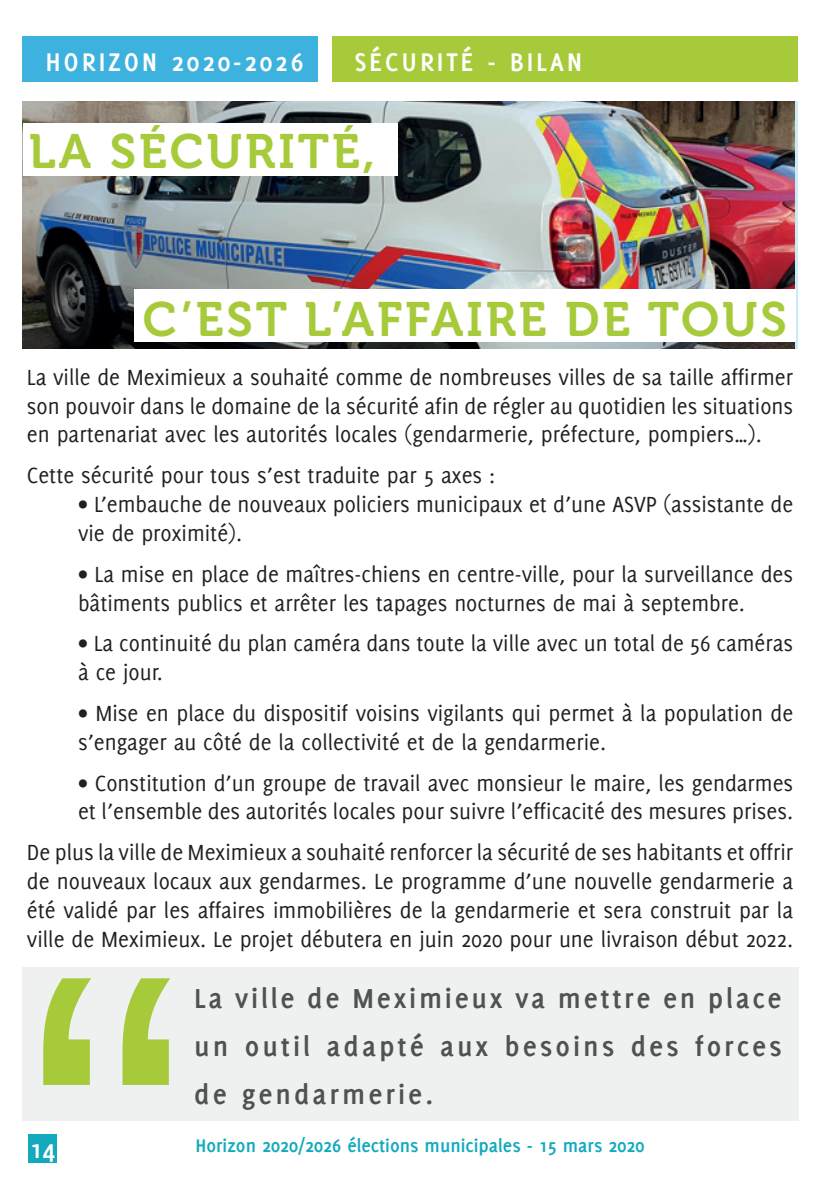
<style>
.page{position:relative;width:840px;height:1191px;background:#fff}
.page>*{position:absolute;margin:0;border:0;box-sizing:border-box;transform-origin:0 0}
.t1{font:48px "Museo 700";letter-spacing:.06em;color:#a6ca39}
.t2{font:700 30px/48px "Delicious";letter-spacing:.1em;color:#505252;text-align:justify}
.t3{font:700 28px "Delicious";letter-spacing:.1em;color:#fff}
.t4{font:24px/28.8px "Delicious";color:#231f20;scale:.96 1}
.t5{font:700 20px "Delicious";color:#13aabe}
</style>
<div class="page">
<div style="left:331px;top:37px;width:466px;height:45px;background:#a6ca39"></div>
<div style="left:23px;top:37px;width:294px;height:45px;background:#3eb2df"></div>
<img style="left:23px;top:102px;width:771px;height:247px">
<div style="left:23px;top:123px;width:374px;height:52px;background:#fff"></div>
<div style="left:135px;top:289px;width:660px;height:53px;background:#fff"></div>
<div style="left:23px;top:967px;width:775px;height:153px;background:#eff0f0"></div>
<svg style="left:43px;top:978px;width:127px;height:107px"></svg>
<div style="left:28px;top:1134px;width:29px;height:28px;background:#13aabe"></div>
<p class="t3" style="left:45px;top:45px;width:259px">HORIZON 2020-2026</p>
<p class="t3" style="left:354px;top:45px;width:229px">SÉCURITÉ - BILAN</p>
<h1 class="t1" style="left:29px;top:125px;width:348px">LA SÉCURITÉ,</h1>
<h1 class="t1" style="left:143px;top:293px;width:645px">C’EST L’AFFAIRE DE TOUS</h1>
<p class="t4" style="left:27px;top:362px;width:799px;text-align:justify">La ville de Meximieux a souhaité comme de nombreuses villes de sa taille affirmer son pouvoir dans le domaine de la sécurité afin de régler au quotidien les situations en partenariat avec les autorités locales (gendarmerie, préfecture, pompiers…).</p>
<p class="t4" style="left:27px;top:461px;width:489px">Cette sécurité pour tous s’est traduite par 5 axes :</p>
<p class="t4" style="left:78px;top:489px;width:746px">• L’embauche de nouveaux policiers municipaux et d’une ASVP (assistante de vie de proximité).</p>
<p class="t4" style="left:78px;top:559px;width:746px">• La mise en place de maîtres-chiens en centre-ville, pour la surveillance des bâtiments publics et arrêter les tapages nocturnes de mai à septembre.</p>
<p class="t4" style="left:78px;top:629px;width:746px">• La continuité du plan caméra dans toute la ville avec un total de 56 caméras à ce jour.</p>
<p class="t4" style="left:78px;top:698px;width:746px">• Mise en place du dispositif voisins vigilants qui permet à la population de s’engager au côté de la collectivité et de la gendarmerie.</p>
<p class="t4" style="left:78px;top:768px;width:746px">• Constitution d’un groupe de travail avec monsieur le maire, les gendarmes et l’ensemble des autorités locales pour suivre l’efficacité des mesures prises.</p>
<p class="t4" style="left:27px;top:837px;width:799px;text-align:justify">De plus la ville de Meximieux a souhaité renforcer la sécurité de ses habitants et offrir de nouveaux locaux aux gendarmes. Le programme d’une nouvelle gendarmerie a été validé par les affaires immobilières de la gendarmerie et sera construit par la ville de Meximieux. Le projet débutera en juin 2020 pour une livraison début 2022.</p>
<p class="t2" style="left:194px;top:974px;width:588px">La ville de Meximieux va mettre en place un outil adapté aux besoins des forces de gendarmerie.</p>
<p class="t3" style="left:30px;top:1132px;width:27px">14</p>
<p class="t5" style="left:195px;top:1134px;width:450px">Horizon 2020/2026 élections municipales - 15 mars 2020</p>
</div>
